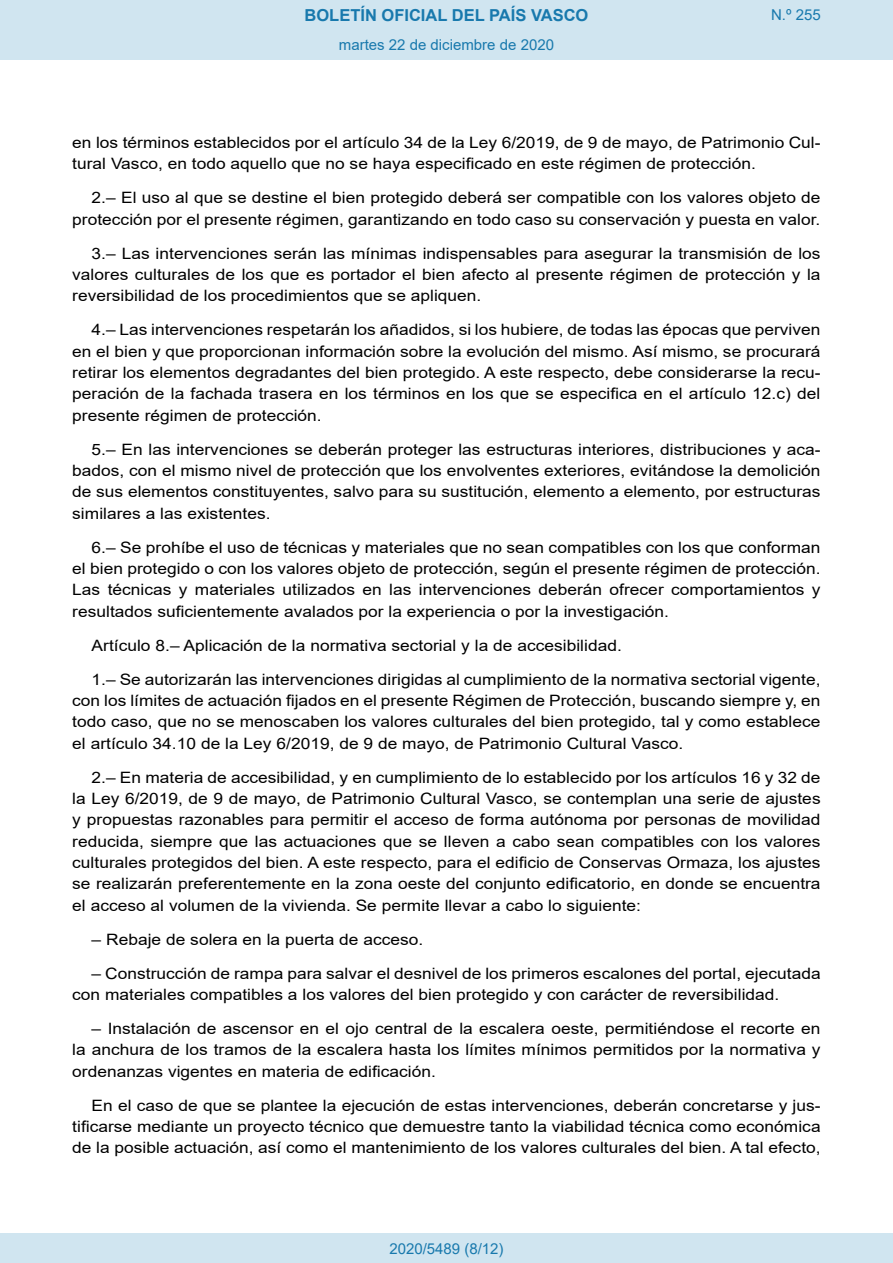
<style>
.page{position:relative;width:893px;height:1263px;background:#fff}
.page>*{position:absolute;margin:0;border:0;box-sizing:border-box;transform-origin:0 0}
.t1{font:700 16.5px "Arial";color:#1879ad}
.BOPVDetalle{font:15.6px/21.3px "Arial";color:#000;text-align:justify;scale:1.11 1}
.Paginacion_Centro{font:15px "Arial";color:#1879ad}
</style>
<div class="page">
<div style="left:0;top:0;width:893px;height:60px;background:#d0e5f0"></div>
<div style="left:0;top:1233px;width:893px;height:30px;background:#d0e5f0"></div>
<p class="t1" style="left:305px;top:3px;width:285px">BOLETÍN OFICIAL DEL PAÍS VASCO</p>
<p class="Paginacion_Centro" style="left:339px;top:35px;width:217px">martes 22 de diciembre de 2020</p>
<p class="Paginacion_Centro" style="left:771px;top:5px;width:51px">N.º 255</p>
<p class="BOPVDetalle" style="left:72px;top:132px;width:676px">en los términos establecidos por el artículo 34 de la Ley 6/2019, de 9 de mayo, de Patrimonio Cul&shy;tural Vasco, en todo aquello que no se haya especificado en este régimen de protección.</p>
<p class="BOPVDetalle" style="left:72px;top:187px;width:676px;text-align:right">2.– El uso al que se destine el bien protegido deberá ser compatible con los valores objeto de protección por el presente régimen, garantizando en todo caso su conservación y puesta en valor.</p>
<p class="BOPVDetalle" style="left:72px;top:243px;width:676px;text-indent:19px">3.– Las intervenciones serán las mínimas indispensables para asegurar la transmisión de los valores culturales de los que es portador el bien afecto al presente régimen de protección y la reversibilidad de los procedimientos que se apliquen.</p>
<p class="BOPVDetalle" style="left:72px;top:319px;width:676px;text-indent:19px">4.– Las intervenciones respetarán los añadidos, si los hubiere, de todas las épocas que perviven en el bien y que proporcionan información sobre la evolución del mismo. Así mismo, se procurará retirar los elementos degradantes del bien protegido. A este respecto, debe considerarse la recu&shy;peración de la fachada trasera en los términos en los que se especifica en el artículo 12.c) del presente régimen de protección.</p>
<p class="BOPVDetalle" style="left:72px;top:438px;width:676px;text-indent:19px">5.– En las intervenciones se deberán proteger las estructuras interiores, distribuciones y aca&shy;bados, con el mismo nivel de protección que los envolventes exteriores, evitándose la demolición de sus elementos constituyentes, salvo para su sustitución, elemento a elemento, por estructuras similares a las existentes.</p>
<p class="BOPVDetalle" style="left:72px;top:536px;width:676px;text-indent:19px">6.– Se prohíbe el uso de técnicas y materiales que no sean compatibles con los que conforman el bien protegido o con los valores objeto de protección, según el presente régimen de protección.<br>Las técnicas y materiales utilizados en las intervenciones deberán ofrecer comportamientos y resultados suficientemente avalados por la experiencia o por la investigación.</p>
<p class="BOPVDetalle" style="left:92px;top:634px;width:479px">Artículo 8.– Aplicación de la normativa sectorial y la de accesibilidad.</p>
<p class="BOPVDetalle" style="left:72px;top:668px;width:676px;text-indent:19px">1.– Se autorizarán las intervenciones dirigidas al cumplimiento de la normativa sectorial vigente, con los límites de actuación fijados en el presente Régimen de Protección, buscando siempre y, en todo caso, que no se menoscaben los valores culturales del bien protegido, tal y como establece el artículo 34.10 de la Ley 6/2019, de 9 de mayo, de Patrimonio Cultural Vasco.</p>
<p class="BOPVDetalle" style="left:72px;top:766px;width:676px;text-indent:19px">2.– En materia de accesibilidad, y en cumplimiento de lo establecido por los artículos 16 y 32 de la Ley 6/2019, de 9 de mayo, de Patrimonio Cultural Vasco, se contemplan una serie de ajustes y propuestas razonables para permitir el acceso de forma autónoma por personas de movilidad reducida, siempre que las actuaciones que se lleven a cabo sean compatibles con los valores culturales protegidos del bien. A este respecto, para el edificio de Conservas Ormaza, los ajustes se realizarán preferentemente en la zona oeste del conjunto edificatorio, en donde se encuentra el acceso al volumen de la vivienda. Se permite llevar a cabo lo siguiente:</p>
<p class="BOPVDetalle" style="left:92px;top:928px;width:300px">– Rebaje de solera en la puerta de acceso.</p>
<p class="BOPVDetalle" style="left:72px;top:962px;width:676px;text-indent:19px">– Construcción de rampa para salvar el desnivel de los primeros escalones del portal, ejecutada con materiales compatibles a los valores del bien protegido y con carácter de reversibilidad.</p>
<p class="BOPVDetalle" style="left:72px;top:1018px;width:676px;text-indent:19px">– Instalación de ascensor en el ojo central de la escalera oeste, permitiéndose el recorte en la anchura de los tramos de la escalera hasta los límites mínimos permitidos por la normativa y ordenanzas vigentes en materia de edificación.</p>
<p class="BOPVDetalle" style="left:72px;top:1094px;width:676px;text-indent:19px">En el caso de que se plantee la ejecución de estas intervenciones, deberán concretarse y jus&shy;tificarse mediante un proyecto técnico que demuestre tanto la viabilidad técnica como económica de la posible actuación, así como el mantenimiento de los valores culturales del bien. A tal efecto,</p>
<p class="Paginacion_Centro" style="left:389px;top:1238px;width:116px">2020/5489 (8/12)</p>
</div>
